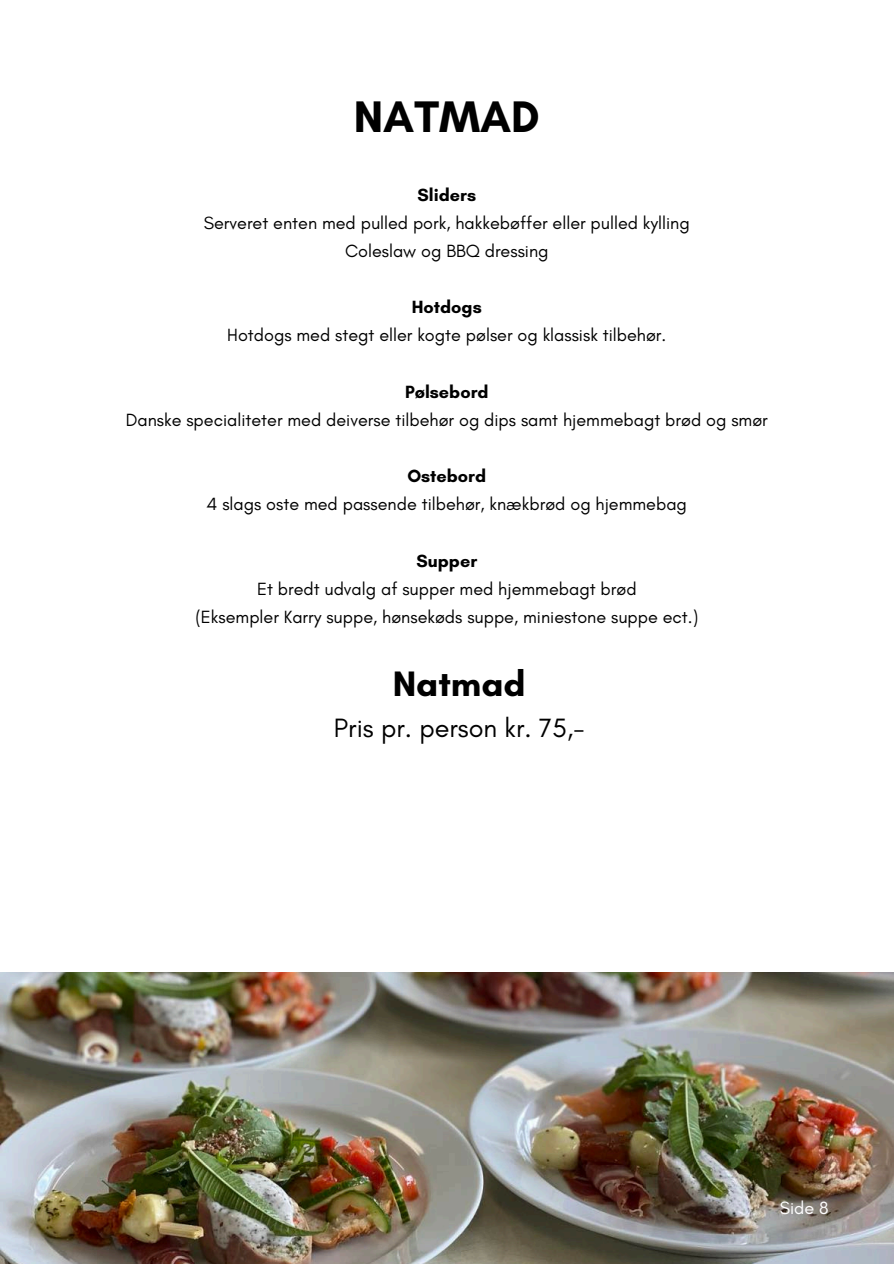
<style>
.page{position:relative;width:894px;height:1264px;background:#fff}
.page>*{position:absolute;margin:0;border:0;box-sizing:border-box;transform-origin:0 0}
.t1{font:700 45px "Glacial Indifference";color:#000}
.t2{font:700 36px "Glacial Indifference";color:#000}
.t3{font:27px "Glacial Indifference";color:#000}
.t4{font:18px "Glacial Indifference";color:#000}
.t5{font:700 18px "Glacial Indifference";color:#000}
.t6{font:18px "Glacial Indifference";color:#fff}
</style>
<div class="page">
<img style="left:0;top:972px;width:892px;height:290px">
<h1 class="t1" style="left:354px;top:89px;width:187px">NATMAD</h1>
<p class="t5" style="left:417px;top:184px;width:60px">Sliders</p>
<p class="t4" style="left:204px;top:212px;width:487px">Serveret enten med pulled pork, hakkebøffer eller pulled kylling</p>
<p class="t4" style="left:345px;top:240px;width:205px">Coleslaw og BBQ dressing</p>
<p class="t5" style="left:411px;top:296px;width:71px">Hotdogs</p>
<p class="t4" style="left:227px;top:324px;width:440px">Hotdogs med stegt eller kogte pølser og klassisk tilbehør.</p>
<p class="t5" style="left:405px;top:380px;width:85px">Pølsebord</p>
<p class="t4" style="left:126px;top:409px;width:643px">Danske specialiteter med deiverse tilbehør og dips samt hjemmebagt brød og smør</p>
<p class="t5" style="left:407px;top:465px;width:80px">Ostebord</p>
<p class="t4" style="left:206px;top:493px;width:482px">4 slags oste med passende tilbehør, knækbrød og hjemmebag</p>
<p class="t5" style="left:416px;top:549px;width:62px">Supper</p>
<p class="t4" style="left:257px;top:577px;width:381px">Et bredt udvalg af supper med hjemmebagt brød</p>
<p class="t4" style="left:195px;top:605px;width:504px">(Eksempler Karry suppe, hønsekøds suppe, miniestone suppe ect.)</p>
<p class="t2" style="left:392px;top:662px;width:134px">Natmad</p>
<p class="t3" style="left:334px;top:711px;width:252px">Pris pr. person kr. 75,-</p>
<p class="t6" style="left:779px;top:1197px;width:50px">Side 8</p>
</div>
